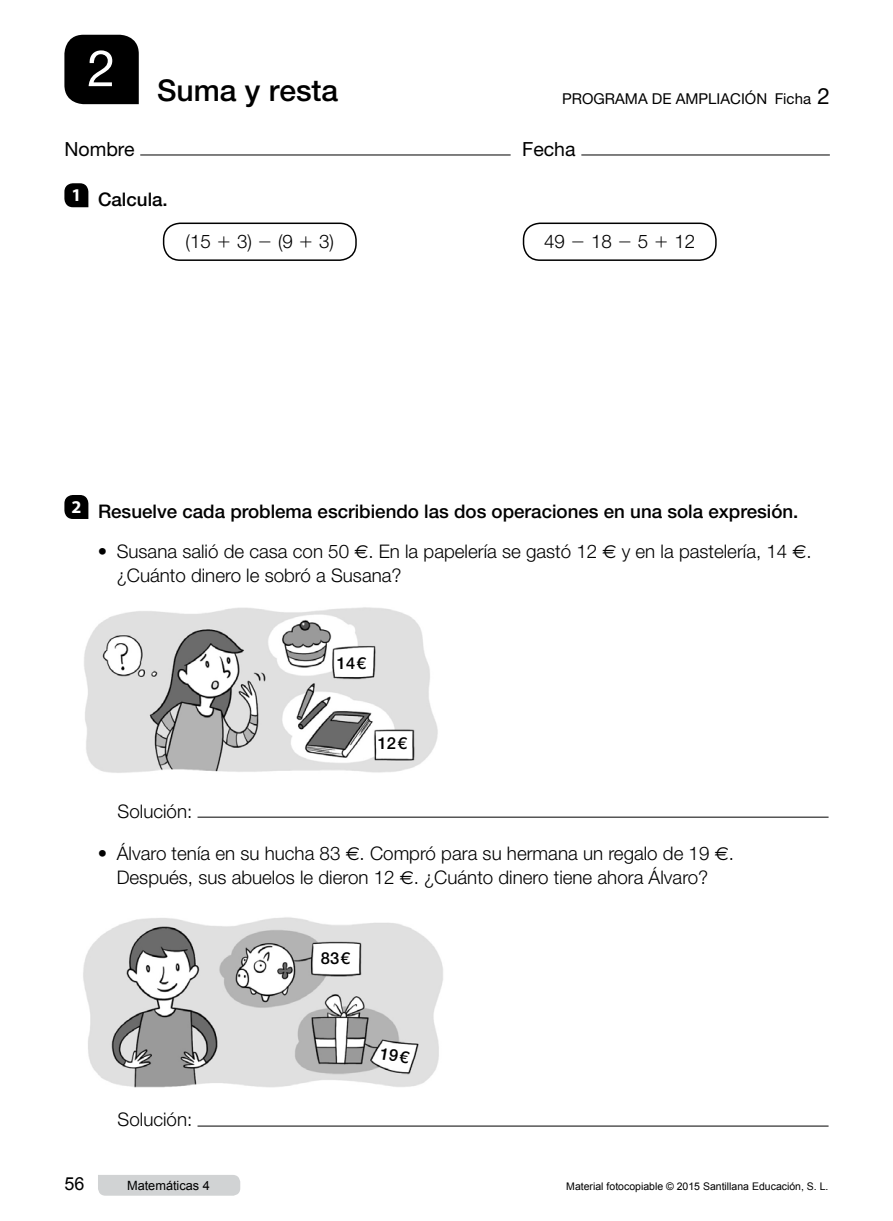
<style>
.page{position:relative;width:893px;height:1221px;background:#fff}
.page>*{position:absolute;margin:0;border:0;box-sizing:border-box;transform-origin:0 0}
.t1{font:500 30px "Helvetica Neue LT Std";color:#000}
.t2{font:19.5px "Helvetica Neue LT Std";color:#000}
.t3{font:300 18.75px/23.2px "Helvetica Neue LT Std";color:#000;text-align:center}
.t4{font:500 18.75px "Helvetica Neue LT Std";color:#000}
.t5{font:18px "Arial";color:#000}
.t6{font:500 16.5px "Helvetica Neue LT Std";color:#000}
.t7{font:15px "Helvetica Neue LT Std";color:#000}
.t8{font:12.75px "Arial";color:#000}
.t9{font:10.5px "Arial";color:#000}
.s1{font-size:22.5px}
.s2{font-family:"Euro Sans Std";font-weight:400}
</style>
<div class="page">
<div style="left:98px;top:1175px;width:142px;height:20px;background:#d1d3d4"></div>
<hr style="left:140px;top:155px;width:371px;height:1px;background:#000">
<hr style="left:581px;top:155px;width:249px;height:1px;background:#000">
<div style="left:64px;top:35px;width:75px;height:69px;background:#000"></div>
<svg style="left:64px;top:183px;width:24px;height:24px"></svg>
<svg style="left:64px;top:495px;width:24px;height:24px"></svg>
<div style="left:163px;top:222px;width:194px;height:39px;border:2px solid #000;border-radius:16px"></div>
<div style="left:523px;top:222px;width:194px;height:39px;border:2px solid #000;border-radius:16px"></div>
<hr style="left:198px;top:816px;width:630px;height:1px;background:#000">
<hr style="left:198px;top:1125px;width:630px;height:1px;background:#000">
<img style="left:84px;top:607px;width:354px;height:166px">
<img style="left:83px;top:917px;width:360px;height:171px">
<svg style="left:380px;top:1047px;width:30px;height:16px"></svg>
<h1 class="t1" style="left:87px;top:72px;width:252px"><sup>2</sup> Suma y resta</h1>
<p class="t7" style="left:562px;top:90px;width:269px">PROGRAMA DE AMPLIACIÓN Ficha <span class="s1">2</span></p>
<p class="t2" style="left:64px;top:137px;width:72px">Nombre</p>
<p class="t2" style="left:522px;top:137px;width:55px">Fecha</p>
<p class="t4" style="left:71px;top:188px;width:98px"><sup>1</sup> Calcula.</p>
<p class="t3" style="left:186px;top:229px;width:27px">(15</p>
<p class="t3" style="left:237px;top:229px;width:57px">3) (9</p>
<p class="t3" style="left:319px;top:229px;width:16px">3)</p>
<p class="t3" style="left:544px;top:229px;width:22px">49</p>
<p class="t3" style="left:591px;top:229px;width:22px">18</p>
<p class="t3" style="left:638px;top:229px;width:12px">5</p>
<p class="t3" style="left:674px;top:229px;width:22px">12</p>
<p class="t4" style="left:71px;top:500px;width:728px"><sup>2</sup> Resuelve cada problema escribiendo las dos operaciones en una sola expresión.</p>
<p class="t3" style="left:117px;top:539px;width:696px;text-align:left;text-indent:-19px">• Susana salió de casa con 50 <span class="s2">€</span>. En la papelería se gastó 12 <span class="s2">€</span> y en la pastelería, 14 <span class="s2">€</span>. ¿Cuánto dinero le sobró a Susana?</p>
<p class="t3" style="left:118px;top:798px;width:76px">Solución:</p>
<p class="t6" style="left:337px;top:653px;width:31px">14€</p>
<p class="t6" style="left:378px;top:733px;width:31px">12€</p>
<p class="t3" style="left:98px;top:841px;width:637px">• Álvaro tenía en su hucha 83 <span class="s2">€</span>. Compró para su hermana un regalo de 19 <span class="s2">€</span>.<br>Después, sus abuelos le dieron 12 <span class="s2">€</span>. ¿Cuánto dinero tiene ahora Álvaro?</p>
<p class="t3" style="left:118px;top:1107px;width:76px">Solución:</p>
<p class="t6" style="left:321px;top:948px;width:31px">83€</p>
<p class="t5" style="left:64px;top:1171px;width:22px">56</p>
<p class="t8" style="left:127px;top:1176px;width:84px">Matemáticas 4</p>
<p class="t9" style="left:566px;top:1179px;width:264px">Material fotocopiable © 2015 Santillana Educación, S. L.</p>
</div>
